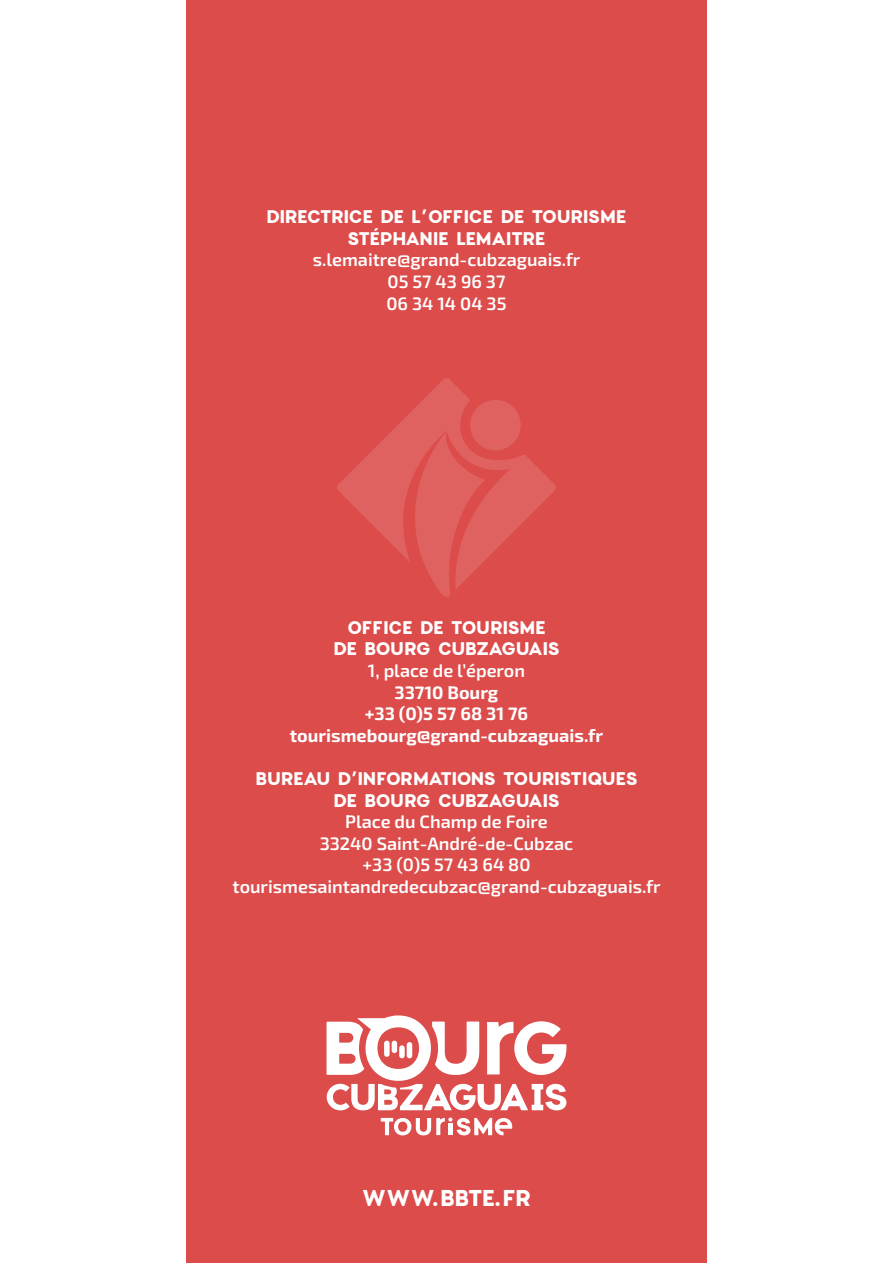
<style>
.page{position:relative;width:893px;height:1263px;background:#fff}
.page>*{position:absolute;margin:0;border:0;box-sizing:border-box;transform-origin:0 0}
.t1{font:700 22.5px "Charlevoix Pro";letter-spacing:-.03em;color:#fff}
.t2{font:600 18px "Exo 2";color:#fff}
.t3{font:700 18px "Charlevoix Pro";letter-spacing:-.035em;color:#fff}
.t4{font:700 18px "Exo 2";color:#fff}
</style>
<div class="page">
<div style="left:186px;top:0;width:521px;height:1263px;background:#db4c4b"></div>
<svg style="left:439px;top:590px;width:11px;height:7px"></svg>
<svg style="left:337px;top:378px;width:219px;height:212px"></svg>
<div style="left:470px;top:400px;width:51px;height:50px;background:#df6160;border-radius:50%"></div>
<svg style="left:381px;top:1117px;width:131px;height:18px"></svg>
<svg style="left:327px;top:1015px;width:239px;height:95px"></svg>
<p class="t3" style="left:266px;top:205px;width:362px">DIRECTRICE DE L’OFFICE DE TOURISME</p>
<p class="t3" style="left:347px;top:226px;width:200px">STÉPHANIE LEMAITRE</p>
<p class="t2" style="left:313px;top:247px;width:269px">s.lemaitre@grand-cubzaguais.fr</p>
<p class="t2" style="left:388px;top:269px;width:119px">05 57 43 96 37</p>
<p class="t2" style="left:386px;top:290px;width:122px">06 34 14 04 35</p>
<p class="t3" style="left:347px;top:615px;width:201px">OFFICE DE TOURISME</p>
<p class="t3" style="left:333px;top:637px;width:228px">DE BOURG CUBZAGUAIS</p>
<p class="t2" style="left:368px;top:657px;width:159px">1, place de l’éperon</p>
<p class="t4" style="left:395px;top:679px;width:105px">33710 Bourg</p>
<p class="t4" style="left:365px;top:700px;width:165px">+33 (0)5 57 68 31 76</p>
<p class="t4" style="left:290px;top:722px;width:315px">tourismebourg@grand-cubzaguais.fr</p>
<p class="t3" style="left:255px;top:766px;width:384px">BUREAU D’INFORMATIONS TOURISTIQUES</p>
<p class="t3" style="left:333px;top:788px;width:228px">DE BOURG CUBZAGUAIS</p>
<p class="t2" style="left:345px;top:809px;width:204px">Place du Champ de Foire</p>
<p class="t2" style="left:320px;top:830px;width:255px">33240 Saint-André-de-Cubzac</p>
<p class="t2" style="left:362px;top:852px;width:170px">+33 (0)5 57 43 64 80</p>
<p class="t2" style="left:233px;top:873px;width:430px">tourismesaintandredecubzac@grand-cubzaguais.fr</p>
<p class="t1" style="left:362px;top:1182px;width:171px">WWW.BBTE.FR</p>
</div>
